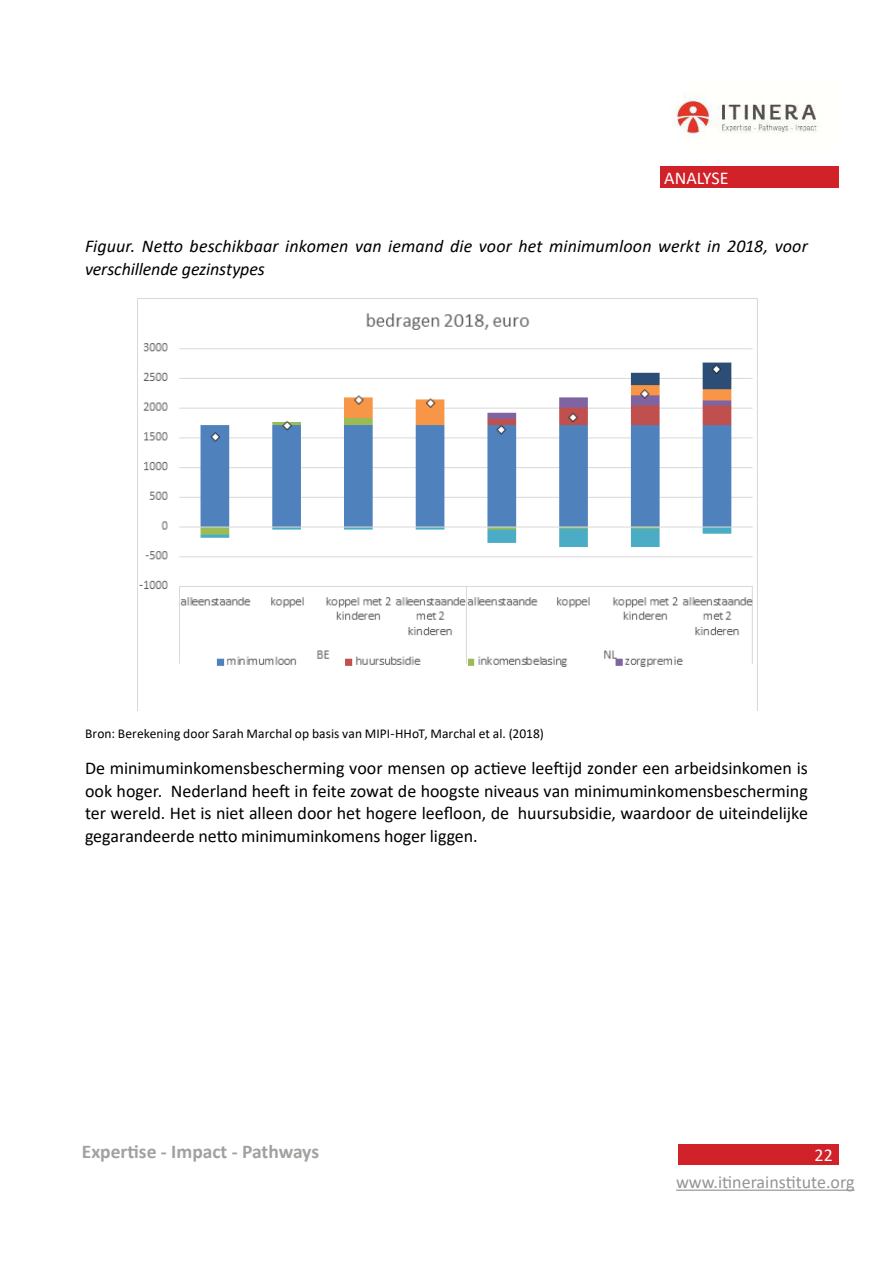
<style>
.page{position:relative;width:893px;height:1263px;background:#fff}
.page>*{position:absolute;margin:0;border:0;box-sizing:border-box;transform-origin:0 0}
.t1{font:700 19.5px "Calibri";color:#a2a19e}
.t2{font:18px/22.5px "Calibri";letter-spacing:-.005em;color:#000;text-align:justify}
.t3{font:italic 18px/22.5px "Calibri";letter-spacing:.005em;color:#000}
.t4{font:18px "Calibri";color:#939597}
.t5{font:18px "Calibri";color:#fff}
.t6{font:13.5px "Calibri";letter-spacing:.005em;color:#000}
</style>
<div class="page">
<div style="left:678px;top:1144px;width:161px;height:21px;background:#d12229"></div>
<hr style="left:676px;top:1189px;width:178px;height:2px;background:#939597">
<div style="left:660px;top:166px;width:179px;height:22px;background:#d12229"></div>
<img style="left:671px;top:93px;width:151px;height:46px">
<img style="left:137px;top:298px;width:620px;height:412px">
<p class="t5" style="left:664px;top:167px;width:66px">ANALYSE</p>
<p class="t3" style="left:85px;top:234px;width:724px">Figuur. Netto beschikbaar inkomen van iemand die voor het minimumloon werkt in 2018, voor verschillende gezinstypes</p>
<p class="t6" style="left:85px;top:724px;width:460px">Bron: Berekening door Sarah Marchal op basis van MIPI-HHoT, Marchal et al. (2018)</p>
<p class="t2" style="left:85px;top:756px;width:724px">De minimuminkomensbescherming voor mensen op actieve leeftijd zonder een arbeidsinkomen is ook hoger. Nederland heeft in feite zowat de hoogste niveaus van minimuminkomensbescherming ter wereld. Het is niet alleen door het hogere leefloon, de huursubsidie, waardoor de uiteindelijke gegarandeerde netto minimuminkomens hoger liggen.</p>
<p class="t1" style="left:82px;top:1138px;width:239px">Expertise - Impact - Pathways</p>
<p class="t5" style="left:814px;top:1148px;width:20px">22</p>
<p class="t4" style="left:676px;top:1170px;width:180px">www.itinerainstitute.org</p>
</div>
